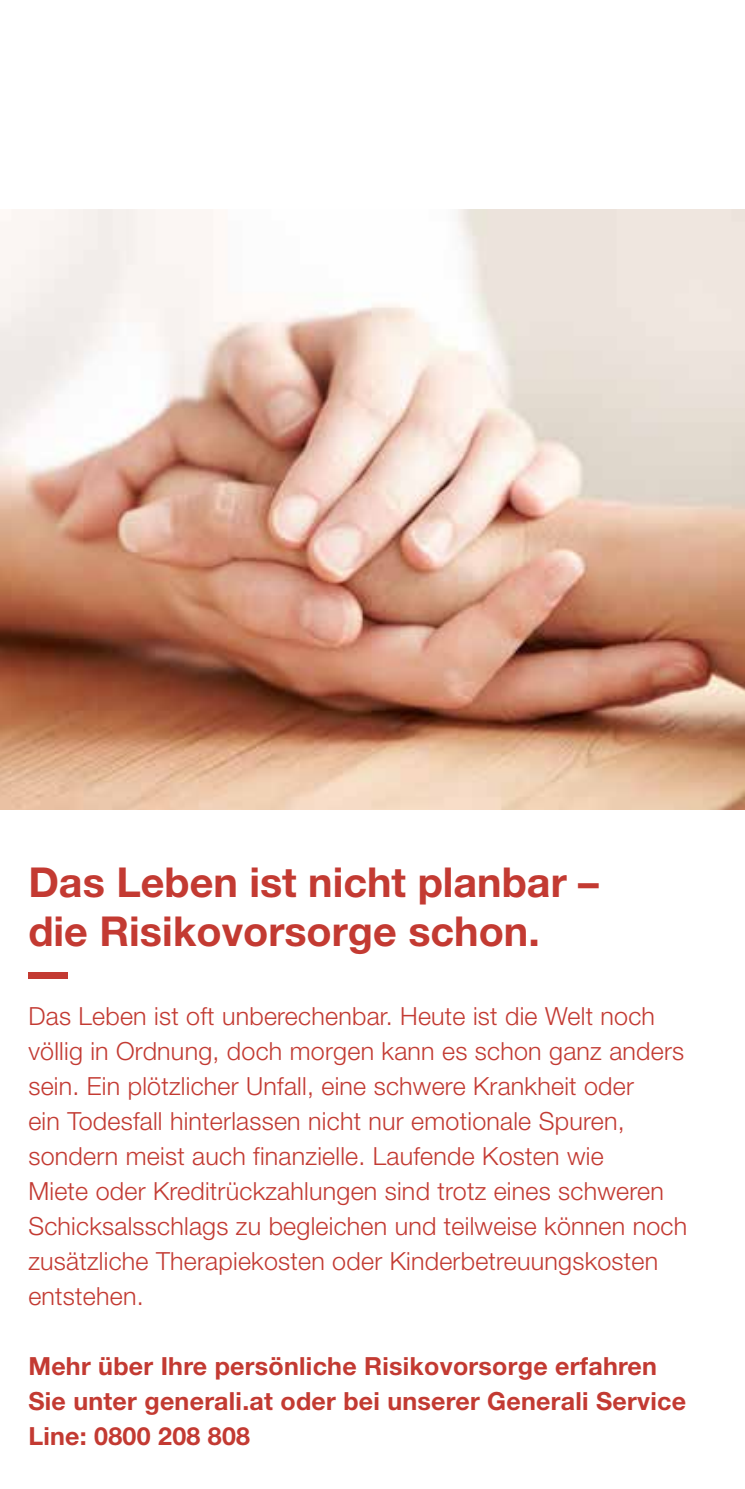
<style>
.page{position:relative;width:745px;height:1489px;background:#fff}
.page>*{position:absolute;margin:0;border:0;box-sizing:border-box;transform-origin:0 0}
.t1{font:700 41.25px/49.5px "Helvetica Neue LT Std";color:#c33a32}
.t2{font:300 25px/35px "Helvetica Neue LT Std";letter-spacing:.01em;color:#c33a32}
.t3{font:700 25px/35px "Helvetica Neue LT Std";letter-spacing:.01em;color:#c33a32}
</style>
<div class="page">
<div style="left:28px;top:972px;width:39px;height:7px;background:#c33a32"></div>
<img style="left:0;top:210px;width:744px;height:599px">
<h1 class="t1" style="left:28px;top:856px;width:571px">Das Leben ist nicht planbar – die Risikovorsorge schon.</h1>
<p class="t2" style="left:28px;top:998px;width:660px">Das Leben ist oft unberechenbar. Heute ist die Welt noch völlig in Ordnung, doch morgen kann es schon ganz anders sein. Ein plötzlicher Unfall, eine schwere Krankheit oder<br>ein Todesfall hinterlassen nicht nur emotionale Spuren, sondern meist auch finanzielle. Laufende Kosten wie<br>Miete oder Kreditrückzahlungen sind trotz eines schweren Schicksalsschlags zu begleichen und teilweise können noch zusätzliche Therapiekosten oder Kinderbetreuungskosten entstehen.</p>
<p class="t3" style="left:28px;top:1348px;width:658px">Mehr über Ihre persönliche Risikovorsorge erfahren<br>Sie unter generali.at oder bei unserer Generali Service<br>Line: 0800 208 808</p>
</div>
